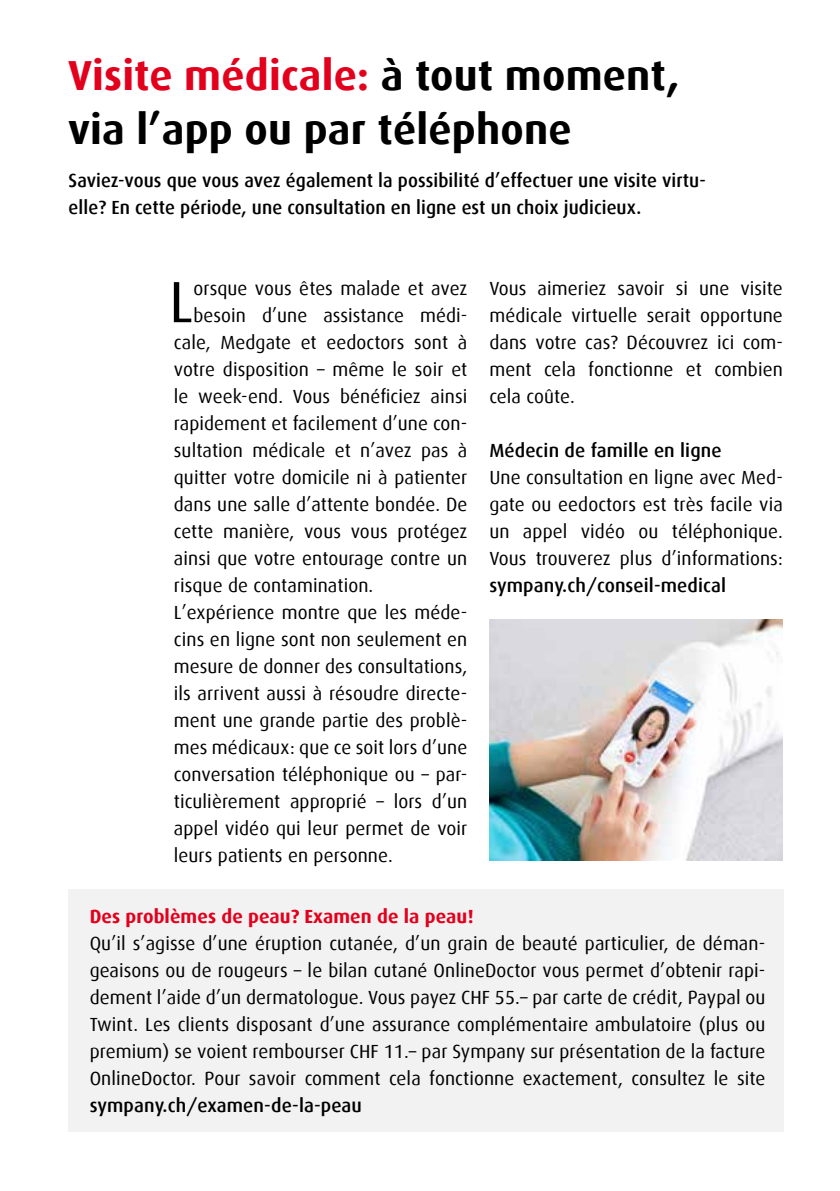
<style>
.page{position:relative;width:840px;height:1191px;background:#fff}
.page>*{position:absolute;margin:0;border:0;box-sizing:border-box;transform-origin:0 0}
.t1{font:58.2px "Dax";color:#000}
.t2{font:700 42px/54px "Dax";letter-spacing:.005em;color:#000}
.t3{font:19px/27px "Dax";letter-spacing:.005em;color:#000;text-align:justify}
.t4{font:500 19px/27px "Dax";letter-spacing:.005em;color:#000}
.t5{font:700 19px "Dax";letter-spacing:.005em;color:#e3001d}
.s1{color:#e3001d}
</style>
<div class="page">
<img style="left:489px;top:619px;width:293px;height:242px">
<div style="left:68px;top:889px;width:715px;height:243px;background:#f2f2f2"></div>
<h2 class="t2" style="left:68px;top:48px;width:612px"><span class="s1">Visite médicale:</span> à tout moment, via l’app ou par téléphone</h2>
<p class="t4" style="left:68px;top:167px;width:638px">Saviez-vous que vous avez également la possibilité d’effectuer une visite virtu&shy;elle? En cette période, une consultation en ligne est un choix judicieux.</p>
<h1 class="t1" style="left:169px;top:270px;width:25px">L</h1>
<p class="t3" style="left:193px;top:275px;width:275px">orsque vous êtes malade et avez</p>
<p class="t3" style="left:193px;top:302px;width:275px">besoin d’une assistance médi-</p>
<p class="t3" style="left:174px;top:329px;width:295px">cale, Medgate et eedoctors sont à</p>
<p class="t3" style="left:174px;top:356px;width:295px">votre disposition – même le soir et</p>
<p class="t3" style="left:174px;top:383px;width:295px">le week-end. Vous bénéficiez ainsi</p>
<p class="t3" style="left:174px;top:410px;width:295px">rapidement et facilement d’une con-</p>
<p class="t3" style="left:174px;top:437px;width:295px">sultation médicale et n’avez pas à</p>
<p class="t3" style="left:174px;top:464px;width:295px">quitter votre domicile ni à patienter</p>
<p class="t3" style="left:174px;top:491px;width:295px">dans une salle d’attente bondée. De</p>
<p class="t3" style="left:174px;top:518px;width:295px">cette manière, vous vous protégez</p>
<p class="t3" style="left:174px;top:545px;width:295px">ainsi que votre entourage contre un</p>
<p class="t3" style="left:174px;top:572px;width:201px">risque de contamination.</p>
<p class="t3" style="left:174px;top:599px;width:295px">L’expérience montre que les méde-</p>
<p class="t3" style="left:174px;top:626px;width:295px">cins en ligne sont non seulement en</p>
<p class="t3" style="left:174px;top:653px;width:295px">mesure de donner des consultations,</p>
<p class="t3" style="left:174px;top:680px;width:295px">ils arrivent aussi à résoudre directe-</p>
<p class="t3" style="left:174px;top:707px;width:295px">ment une grande partie des problè-</p>
<p class="t3" style="left:174px;top:734px;width:295px">mes médicaux: que ce soit lors d’une</p>
<p class="t3" style="left:174px;top:761px;width:295px">conversation téléphonique ou – par-</p>
<p class="t3" style="left:174px;top:788px;width:295px">ticulièrement approprié – lors d’un</p>
<p class="t3" style="left:174px;top:815px;width:295px">appel vidéo qui leur permet de voir</p>
<p class="t3" style="left:174px;top:842px;width:220px">leurs patients en personne.</p>
<p class="t3" style="left:489px;top:275px;width:295px">Vous aimeriez savoir si une visite médicale virtuelle serait opportune dans votre cas? Découvrez ici com&shy;ment cela fonctionne et combien cela coûte.</p>
<p class="t4" style="left:489px;top:437px;width:234px">Médecin de famille en ligne</p>
<p class="t3" style="left:489px;top:464px;width:295px">Une consultation en ligne avec Med&shy;gate ou eedoctors est très facile via un appel vidéo ou téléphonique.<br>Vous trouverez plus d’informations:</p>
<p class="t4" style="left:489px;top:572px;width:238px">sympany.ch/conseil-medical</p>
<p class="t5" style="left:90px;top:905px;width:385px">Des problèmes de peau? Examen de la peau!</p>
<p class="t3" style="left:90px;top:930px;width:676px">Qu’il s’agisse d’une éruption cutanée, d’un grain de beauté particulier, de déman&shy;geaisons ou de rougeurs – le bilan cutané OnlineDoctor vous permet d’obtenir rapi&shy;dement l’aide d’un dermatologue. Vous payez CHF 55.– par carte de crédit, Paypal ou Twint. Les clients disposant d’une assurance complémentaire ambulatoire (plus ou premium) se voient rembourser CHF 11.– par Sympany sur présentation de la facture OnlineDoctor. Pour savoir comment cela fonctionne exactement, consultez le site</p>
<p class="t4" style="left:90px;top:1092px;width:273px">sympany.ch/examen-de-la-peau</p>
</div>
